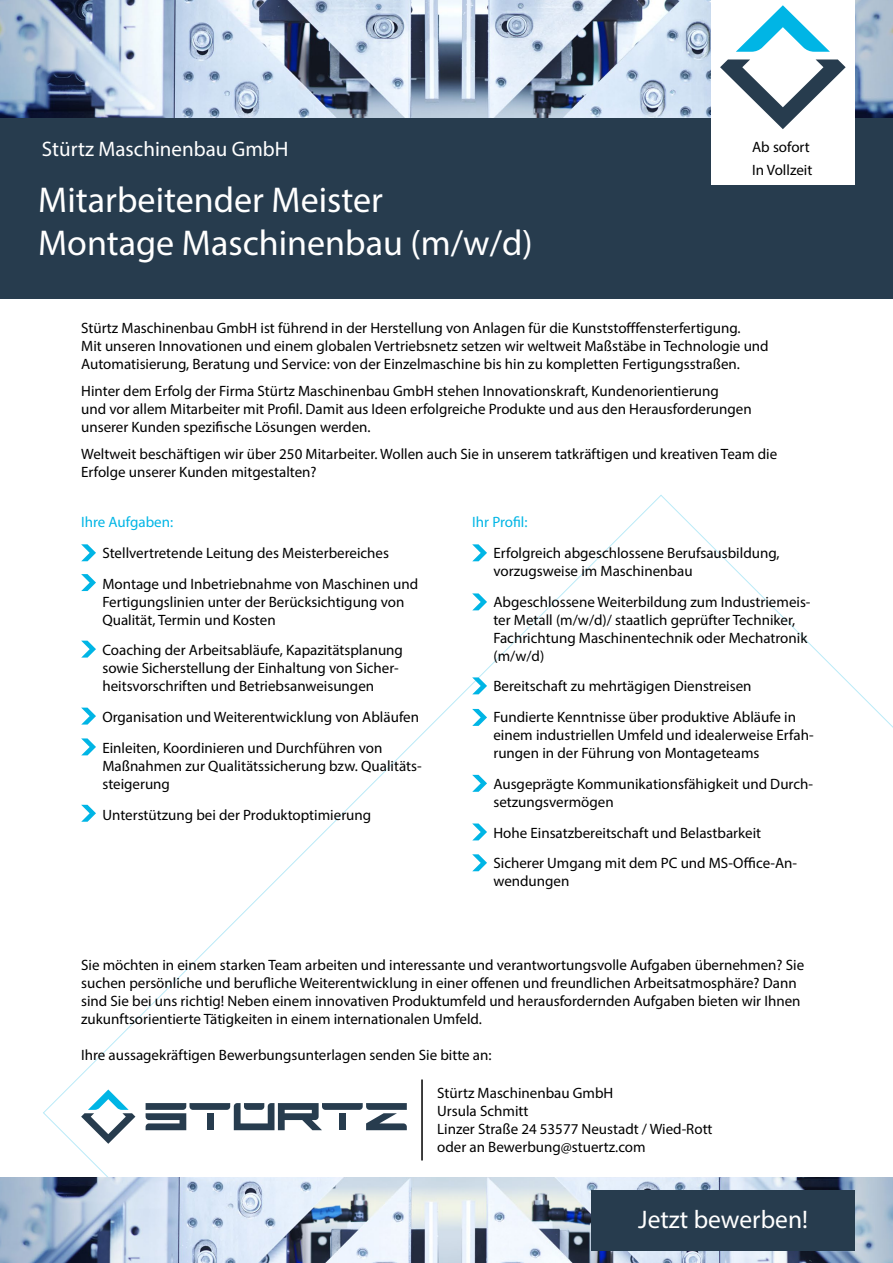
<style>
.page{position:relative;width:893px;height:1263px;background:#fff}
.page>*{position:absolute;margin:0;border:0;box-sizing:border-box;transform-origin:0 0}
.t1{font:36px/43.2px "Myriad Pro";color:#fff}
.t2{font:25.5px "Myriad Pro";color:#fff}
.t3{font:21px "Myriad Pro";color:#fff}
.t4{font:15px/18px "Myriad Pro";color:#000}
.t5{font:15px "Myriad Pro";color:#00b5e5}
</style>
<div class="page">
<img style="left:0;top:0;width:893px;height:118px">
<div style="left:0;top:118px;width:893px;height:181px;background:#273c4e"></div>
<div style="left:711px;top:0;width:144px;height:184px;background:#fff"></div>
<svg style="left:81px;top:544px;width:15px;height:17px"></svg>
<svg style="left:472px;top:544px;width:15px;height:17px"></svg>
<svg style="left:472px;top:593px;width:15px;height:17px"></svg>
<hr style="left:421px;top:1079px;width:2px;height:81px;background:#000">
<svg style="left:146px;top:1103px;width:261px;height:27px"></svg>
<svg style="left:81px;top:1089px;width:54px;height:55px"></svg>
<img style="left:1px;top:1177px;width:891px;height:86px">
<div style="left:591px;top:1190px;width:264px;height:60px;background:#273c4e"></div>
<svg style="left:720px;top:59px;width:126px;height:70px"></svg>
<svg style="left:736px;top:5px;width:94px;height:47px"></svg>
<svg style="left:81px;top:574px;width:15px;height:17px"></svg>
<svg style="left:81px;top:641px;width:15px;height:17px"></svg>
<svg style="left:472px;top:677px;width:15px;height:17px"></svg>
<svg style="left:472px;top:709px;width:15px;height:17px"></svg>
<svg style="left:472px;top:775px;width:15px;height:17px"></svg>
<svg style="left:472px;top:823px;width:15px;height:17px"></svg>
<svg style="left:81px;top:805px;width:15px;height:17px"></svg>
<svg style="left:81px;top:708px;width:15px;height:16px"></svg>
<svg style="left:81px;top:738px;width:15px;height:17px"></svg>
<svg style="left:472px;top:854px;width:15px;height:17px"></svg>
<h3 class="t3" style="left:42px;top:136px;width:248px">Stürtz Maschinenbau GmbH</h3>
<h1 class="t1" style="left:38px;top:178px;width:496px">Mitarbeitender Meister<br>Montage Maschinenbau (m/w/d)</h1>
<p class="t4" style="left:752px;top:136px;width:62px;line-height:22.2px">Ab sofort<br>In Vollzeit</p>
<p class="t4" style="left:81px;top:319px;width:689px">Stürtz Maschinenbau GmbH ist führend in der Herstellung von Anlagen für die Kunststofffensterfertigung.<br>Mit unseren Innovationen und einem globalen Vertriebsnetz setzen wir weltweit Maßstäbe in Technologie und<br>Automatisierung, Beratung und Service: von der Einzelmaschine bis hin zu kompletten Fertigungsstraßen.</p>
<p class="t4" style="left:81px;top:382px;width:672px">Hinter dem Erfolg der Firma Stürtz Maschinenbau GmbH stehen Innovationskraft, Kundenorientierung<br>und vor allem Mitarbeiter mit Profil. Damit aus Ideen erfolgreiche Produkte und aus den Herausforderungen unserer Kunden spezifische Lösungen werden.</p>
<p class="t4" style="left:81px;top:445px;width:698px">Weltweit beschäftigen wir über 250 Mitarbeiter. Wollen auch Sie in unserem tatkräftigen und kreativen Team die<br>Erfolge unserer Kunden mitgestalten?</p>
<p class="t5" style="left:81px;top:513px;width:94px">Ihre Aufgaben:</p>
<p class="t4" style="left:102px;top:537px;width:317px;line-height:30.8px">Stellvertretende Leitung des Meisterbereiches<br>Montage und Inbetriebnahme von Maschinen und</p>
<p class="t4" style="left:102px;top:592px;width:304px">Fertigungslinien unter der Berücksichtigung von<br>Qualität, Termin und Kosten</p>
<p class="t4" style="left:102px;top:641px;width:302px">Coaching der Arbeitsabläufe, Kapazitätsplanung sowie Sicherstellung der Einhaltung von Sicher&shy;heitsvorschriften und Betriebsanweisungen</p>
<p class="t4" style="left:102px;top:701px;width:318px;line-height:30.8px">Organisation und Weiterentwicklung von Abläufen<br>Einleiten, Koordinieren und Durchführen von</p>
<p class="t4" style="left:102px;top:757px;width:321px">Maßnahmen zur Qualitätssicherung bzw. Qualitäts&shy;steigerung</p>
<p class="t4" style="left:102px;top:805px;width:270px">Unterstützung bei der Produktoptimierung</p>
<p class="t5" style="left:472px;top:513px;width:57px">Ihr Profil:</p>
<p class="t4" style="left:493px;top:544px;width:288px">Erfolgreich abgeschlossene Berufsausbildung, vorzugsweise im Maschinenbau</p>
<p class="t4" style="left:493px;top:592px;width:319px">Abgeschlossene Weiterbildung zum Industriemeis&shy;ter Metall (m/w/d)/ staatlich geprüfter Techniker, Fachrichtung Maschinentechnik oder Mechatronik (m/w/d)</p>
<p class="t4" style="left:493px;top:671px;width:304px;line-height:30.8px">Bereitschaft zu mehrtägigen Dienstreisen<br>Fundierte Kenntnisse über produktive Abläufe in</p>
<p class="t4" style="left:493px;top:726px;width:322px">einem industriellen Umfeld und idealerweise Erfah&shy;rungen in der Führung von Montageteams</p>
<p class="t4" style="left:493px;top:775px;width:321px">Ausgeprägte Kommunikationsfähigkeit und Durch&shy;setzungsvermögen</p>
<p class="t4" style="left:493px;top:817px;width:305px;line-height:30.8px">Hohe Einsatzbereitschaft und Belastbarkeit<br>Sicherer Umgang mit dem PC und MS-Office-An-</p>
<p class="t4" style="left:493px;top:872px;width:78px">wendungen</p>
<p class="t4" style="left:81px;top:955px;width:725px">Sie möchten in einem starken Team arbeiten und interessante und verantwortungsvolle Aufgaben übernehmen? Sie suchen persönliche und berufliche Weiterentwicklung in einer offenen und freundlichen Arbeitsatmosphäre? Dann sind Sie bei uns richtig! Neben einem innovativen Produktumfeld und herausfordernden Aufgaben bieten wir Ihnen zukunftsorientierte Tätigkeiten in einem internationalen Umfeld.</p>
<p class="t4" style="left:81px;top:1046px;width:412px">Ihre aussagekräftigen Bewerbungsunterlagen senden Sie bitte an:</p>
<p class="t4" style="left:437px;top:1083px;width:277px">Stürtz Maschinenbau GmbH<br>Ursula Schmitt<br>Linzer Straße 24 53577 Neustadt / Wied-Rott oder an Bewerbung@stuertz.com</p>
<h2 class="t2" style="left:638px;top:1203px;width:171px">Jetzt bewerben!</h2>
</div>
